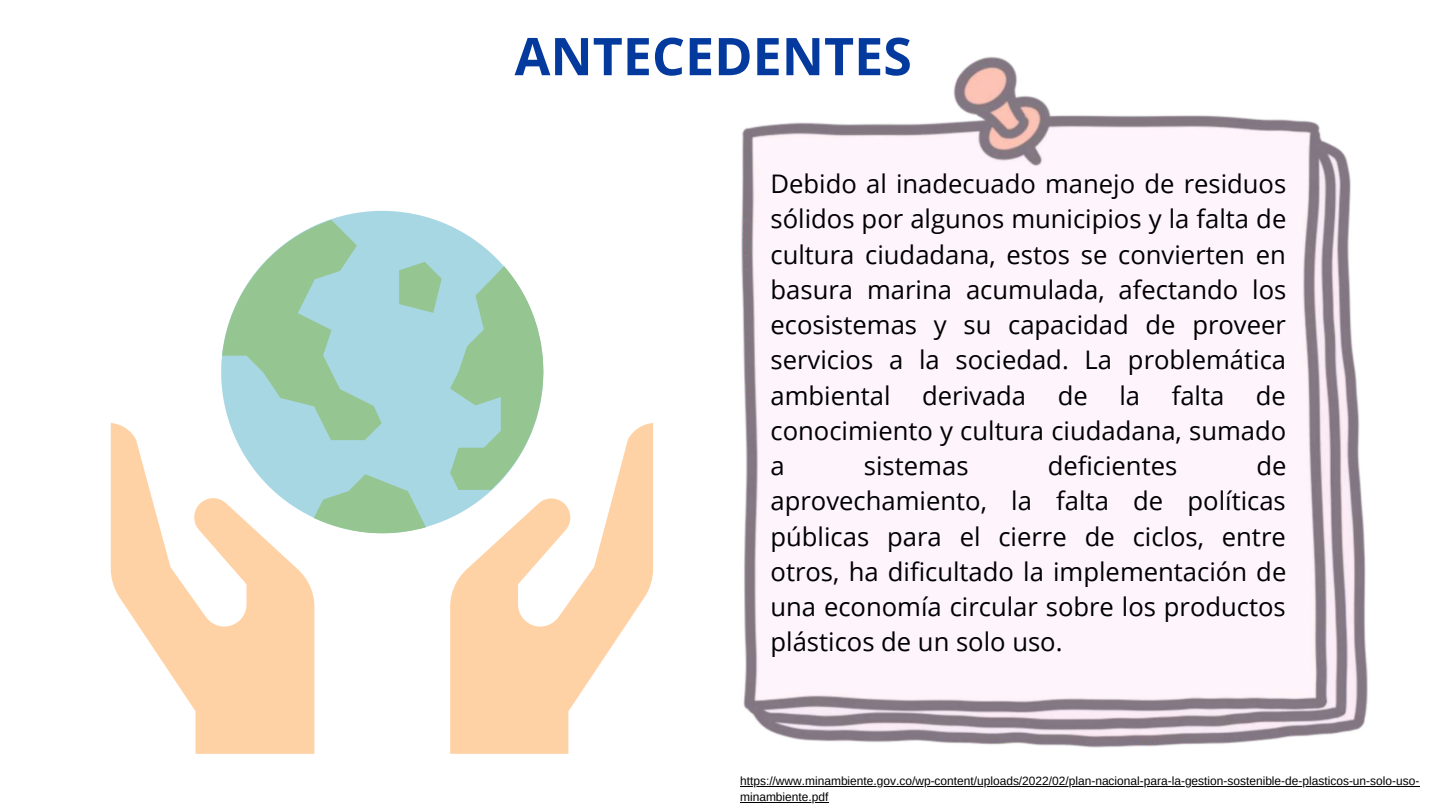
<style>
.page{position:relative;width:1440px;height:810px;background:#fff}
.page>*{position:absolute;margin:0;border:0;box-sizing:border-box;transform-origin:0 0}
.t1{font:700 52px "Open Sans";color:#043a9d}
.t2{font:25.6px/35.3px "Open Sans";color:#000;text-align:justify}
.t3{font:11.9px/16.1px "Arimo";color:#000}
</style>
<div class="page">
<img style="left:741px;top:56px;width:627px;height:692px">
<svg style="left:111px;top:423px;width:203px;height:331px;fill:#ffd2a6"></svg>
<svg style="left:450px;top:423px;width:203px;height:331px;fill:#ffd2a6"></svg>
<svg style="left:221px;top:211px;width:322px;height:322px;fill:#a8d7e4"></svg>
<svg style="left:222px;top:220px;width:160px;height:220px;background:#acd5c3"></svg>
<svg style="left:450px;top:266px;width:111px;height:224px"></svg>
<svg style="left:399px;top:262px;width:43px;height:51px;background:#99c9a5"></svg>
<svg style="left:314px;top:474px;width:112px;height:59px;background:#a1cdb0"></svg>
<hr style="left:740px;top:786px;width:679px;height:1px;background:#000">
<hr style="left:740px;top:802px;width:88px;height:1px;background:#000">
<h1 class="t1" style="left:515px;top:20px;width:399px">ANTECEDENTES</h1>
<p class="t2" style="left:771px;top:166px;width:517px">Debido al inadecuado manejo de residuos sólidos por algunos municipios y la falta de cultura ciudadana, estos se convierten en basura marina acumulada, afectando los ecosistemas y su capacidad de proveer servicios a la sociedad. La problemática ambiental derivada de la falta de conocimiento y cultura ciudadana, sumado a</p>
<p class="t2" style="left:864px;top:448px;width:106px">sistemas</p>
<p class="t2" style="left:1048px;top:448px;width:131px">deficientes</p>
<p class="t2" style="left:771px;top:448px;width:518px;text-indent:486px">de aprovechamiento, la falta de políticas públicas para el cierre de ciclos, entre otros, ha dificultado la implementación de una economía circular sobre los productos plásticos de un solo uso.</p>
<p class="t3" style="left:740px;top:773px;width:681px">https://www.minambiente.gov.co/wp-content/uploads/2022/02/plan-nacional-para-la-gestion-sostenible-de-plasticos-un-solo-uso&shy;minambiente.pdf</p>
</div>
